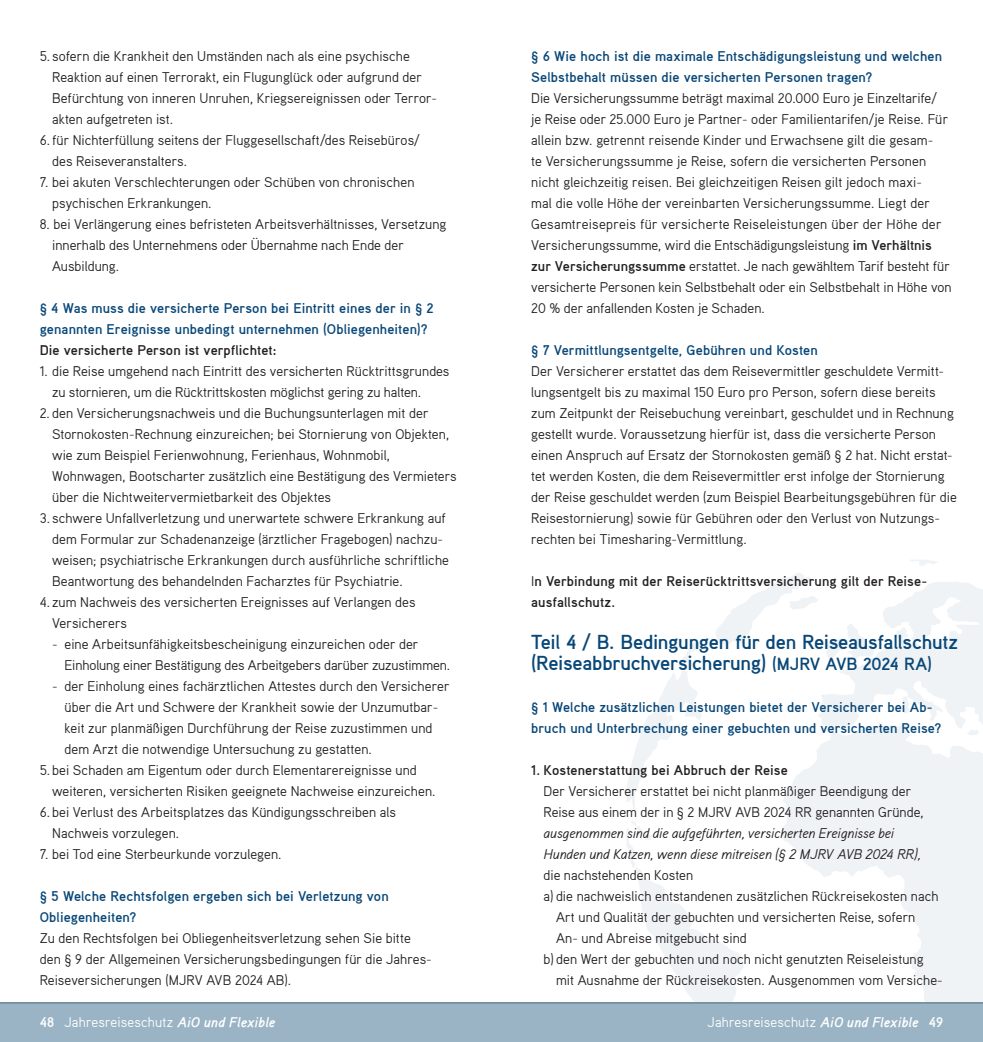
<style>
.page{position:relative;width:983px;height:1042px;background:#fff}
.page>*{position:absolute;margin:0;border:0;box-sizing:border-box;transform-origin:0 0}
.t1{font:700 20.12px/21px "Aaux";letter-spacing:-.01em;color:#084778}
.t2{font:14px/21px "Aaux";letter-spacing:.005em;color:#231f20}
.t3{font:700 14px/21px "Aaux";letter-spacing:.01em;color:#084778}
.t4{font:700 14px/21px "Aaux";letter-spacing:.01em;color:#231f20}
.t5{font:italic 14px/21px "Aaux";letter-spacing:-.005em;color:#231f20}
.t6{font:14px "Aaux";letter-spacing:.015em;color:#fff}
.t7{font:700 14px "Aaux";color:#fff}
.s1{font-weight:700}
.s2{font-weight:400}
.s3{font-size:17.5px}
.s4{font-weight:700;font-style:italic}
</style>
<div class="page">
<svg style="left:783px;top:582px;width:199px;height:420px;fill:#eff3f6"></svg>
<svg style="left:626px;top:821px;width:117px;height:181px"></svg>
<svg style="left:626px;top:643px;width:75px;height:168px"></svg>
<svg style="left:716px;top:573px;width:158px;height:89px"></svg>
<svg style="left:910px;top:560px;width:27px;height:6px"></svg>
<div style="left:0;top:1002px;width:982px;height:40px;background:#9ab4c5"></div>
<hr style="left:0;top:1002px;width:982px;height:1px;background:#698299">
<p class="t2" style="left:52px;top:45px;width:386px;text-indent:-12px">5. sofern die Krankheit den Umständen nach als eine psychische Reaktion auf einen Terrorakt, ein Flugunglück oder aufgrund der Befürchtung von inneren Unruhen, Kriegsereignissen oder Terror&shy;akten aufgetreten ist.</p>
<p class="t2" style="left:52px;top:129px;width:369px;text-indent:-12px">6. für Nichterfüllung seitens der Fluggesellschaft/des Reisebüros/ des Reiseveranstalters.</p>
<p class="t2" style="left:52px;top:171px;width:364px;text-indent:-12px">7. bei akuten Verschlechterungen oder Schüben von chronischen psychischen Erkrankungen.</p>
<p class="t2" style="left:52px;top:213px;width:396px;text-indent:-12px">8. bei Verlängerung eines befristeten Arbeitsverhältnisses, Versetzung innerhalb des Unternehmens oder Übernahme nach Ende der<br>Ausbildung.</p>
<p class="t3" style="left:40px;top:297px;width:395px">§ 4 Was muss die versicherte Person bei Eintritt eines der in § 2 genannten Ereignisse unbedingt unternehmen (Obliegenheiten)?</p>
<p class="t4" style="left:40px;top:339px;width:238px">Die versicherte Person ist verpflichtet:</p>
<p class="t2" style="left:52px;top:360px;width:398px;text-indent:-12px">1. die Reise umgehend nach Eintritt des versicherten Rücktrittsgrundes zu stornieren, um die Rücktrittskosten möglichst gering zu halten.</p>
<p class="t2" style="left:52px;top:402px;width:406px;text-indent:-12px">2. den Versicherungsnachweis und die Buchungsunterlagen mit der Stornokosten-Rechnung einzureichen; bei Stornierung von Objekten, wie zum Beispiel Ferienwohnung, Ferienhaus, Wohnmobil, Wohnwagen, Bootscharter zusätzlich eine Bestätigung des Vermieters über die Nichtweitervermietbarkeit des Objektes</p>
<p class="t2" style="left:52px;top:507px;width:398px;text-indent:-12px">3. schwere Unfallverletzung und unerwartete schwere Erkrankung auf dem Formular zur Schadenanzeige (ärztlicher Fragebogen) nachzu&shy;weisen; psychiatrische Erkrankungen durch ausführliche schriftliche Beantwortung des behandelnden Facharztes für Psychiatrie.</p>
<p class="t2" style="left:52px;top:591px;width:365px;text-indent:-12px">4. zum Nachweis des versicherten Ereignisses auf Verlangen des<br>Versicherers</p>
<p class="t2" style="left:64px;top:633px;width:387px;text-indent:-12px">- eine Arbeitsunfähigkeitsbescheinigung einzureichen oder der<br>Einholung einer Bestätigung des Arbeitgebers darüber zuzustimmen.</p>
<p class="t2" style="left:64px;top:675px;width:386px;text-indent:-12px">- der Einholung eines fachärztlichen Attestes durch den Versicherer über die Art und Schwere der Krankheit sowie der Unzumutbar&shy;keit zur planmäßigen Durchführung der Reise zuzustimmen und dem Arzt die notwendige Untersuchung zu gestatten.</p>
<p class="t2" style="left:52px;top:759px;width:385px;text-indent:-12px">5. bei Schaden am Eigentum oder durch Elementarereignisse und weiteren, versicherten Risiken geeignete Nachweise einzureichen.</p>
<p class="t2" style="left:52px;top:801px;width:345px;text-indent:-12px">6. bei Verlust des Arbeitsplatzes das Kündigungsschreiben als<br>Nachweis vorzulegen.</p>
<p class="t2" style="left:40px;top:843px;width:243px">7. bei Tod eine Sterbeurkunde vorzulegen.</p>
<p class="t3" style="left:40px;top:885px;width:350px">§ 5 Welche Rechtsfolgen ergeben sich bei Verletzung von<br>Obliegenheiten?</p>
<p class="t2" style="left:40px;top:927px;width:393px">Zu den Rechtsfolgen bei Obliegenheitsverletzung sehen Sie bitte den § 9 der Allgemeinen Versicherungsbedingungen für die Jahres-<br>Reiseversicherungen (MJRV AVB 2024 AB).</p>
<p class="t3" style="left:531px;top:45px;width:412px">§ 6 Wie hoch ist die maximale Entschädigungsleistung und welchen<br>Selbstbehalt müssen die versicherten Personen tragen?</p>
<p class="t2" style="left:531px;top:87px;width:422px">Die Versicherungssumme beträgt maximal 20.000 Euro je Einzeltarife/<br>je Reise oder 25.000 Euro je Partner- oder Familientarifen/je Reise. Für allein bzw. getrennt reisende Kinder und Erwachsene gilt die gesam-<br>te Versicherungssumme je Reise, sofern die versicherten Personen nicht gleichzeitig reisen. Bei gleichzeitigen Reisen gilt jedoch maxi-<br>mal die volle Höhe der vereinbarten Versicherungssumme. Liegt der Gesamtreisepreis für versicherte Reiseleistungen über der Höhe der Versicherungssumme, wird die Entschädigungsleistung <span class="s1">im Verhältnis zur Versicherungssumme</span> erstattet. Je nach gewähltem Tarif besteht für versicherte Personen kein Selbstbehalt oder ein Selbstbehalt in Höhe von 20 % der anfallenden Kosten je Schaden.</p>
<p class="t3" style="left:531px;top:339px;width:288px">§ 7 Vermittlungsentgelte, Gebühren und Kosten</p>
<p class="t2" style="left:531px;top:360px;width:427px">Der Versicherer erstattet das dem Reisevermittler geschuldete Vermitt&shy;lungsentgelt bis zu maximal 150 Euro pro Person, sofern diese bereits zum Zeitpunkt der Reisebuchung vereinbart, geschuldet und in Rechnung gestellt wurde. Voraussetzung hierfür ist, dass die versicherte Person einen Anspruch auf Ersatz der Stornokosten gemäß § 2 hat. Nicht erstat&shy;tet werden Kosten, die dem Reisevermittler erst infolge der Stornierung der Reise geschuldet werden (zum Beispiel Bearbeitungsgebühren für die Reisestornierung) sowie für Gebühren oder den Verlust von Nutzungs&shy;rechten bei Timesharing-Vermittlung.</p>
<p class="t4" style="left:531px;top:570px;width:397px"><span class="s2">I</span>n Verbindung mit der Reiserücktrittsversicherung gilt der Reise&shy;ausfallschutz.</p>
<h1 class="t1" style="left:531px;top:630px;width:428px">Teil 4 / B. Bedingungen für den Reiseausfallschutz (Reiseabbruchversicherung) <span class="s3">(MJRV AVB 2024 RA)</span></h1>
<p class="t3" style="left:531px;top:696px;width:412px">§ 1 Welche zusätzlichen Leistungen bietet der Versicherer bei Ab&shy;bruch und Unterbrechung einer gebuchten und versicherten Reise?</p>
<p class="t4" style="left:531px;top:759px;width:258px">1. Kostenerstattung bei Abbruch der Reise</p>
<p class="t2" style="left:543px;top:780px;width:381px">Der Versicherer erstattet bei nicht planmäßiger Beendigung der<br>Reise aus einem der in § 2 MJRV AVB 2024 RR genannten Gründe,</p>
<p class="t5" style="left:543px;top:822px;width:378px">ausgenommen sind die aufgeführten, versicherten Ereignisse bei<br>Hunden und Katzen, wenn diese mitreisen (§ 2 MJRV AVB 2024 RR),</p>
<p class="t2" style="left:543px;top:864px;width:151px">die nachstehenden Kosten</p>
<p class="t2" style="left:543px;top:885px;width:396px">a) die nachweislich entstandenen zusätzlichen Rückreisekosten nach</p>
<p class="t2" style="left:556px;top:906px;width:360px">Art und Qualität der gebuchten und versicherten Reise, sofern</p>
<p class="t2" style="left:556px;top:927px;width:192px">An- und Abreise mitgebucht sind</p>
<p class="t2" style="left:543px;top:948px;width:381px">b) den Wert der gebuchten und noch nicht genutzten Reiseleistung</p>
<p class="t2" style="left:556px;top:969px;width:388px">mit Ausnahme der Rückreisekosten. Ausgenommen vom Versiche-</p>
<p class="t6" style="left:64px;top:1013px;width:212px">Jahresreiseschutz <span class="s4">AiO und Flexible</span></p>
<p class="t6" style="left:707px;top:1013px;width:212px">Jahresreiseschutz <span class="s4">AiO und Flexible</span></p>
<p class="t7" style="left:40px;top:1012px;width:16px">48</p>
<p class="t7" style="left:928px;top:1012px;width:16px">49</p>
</div>
